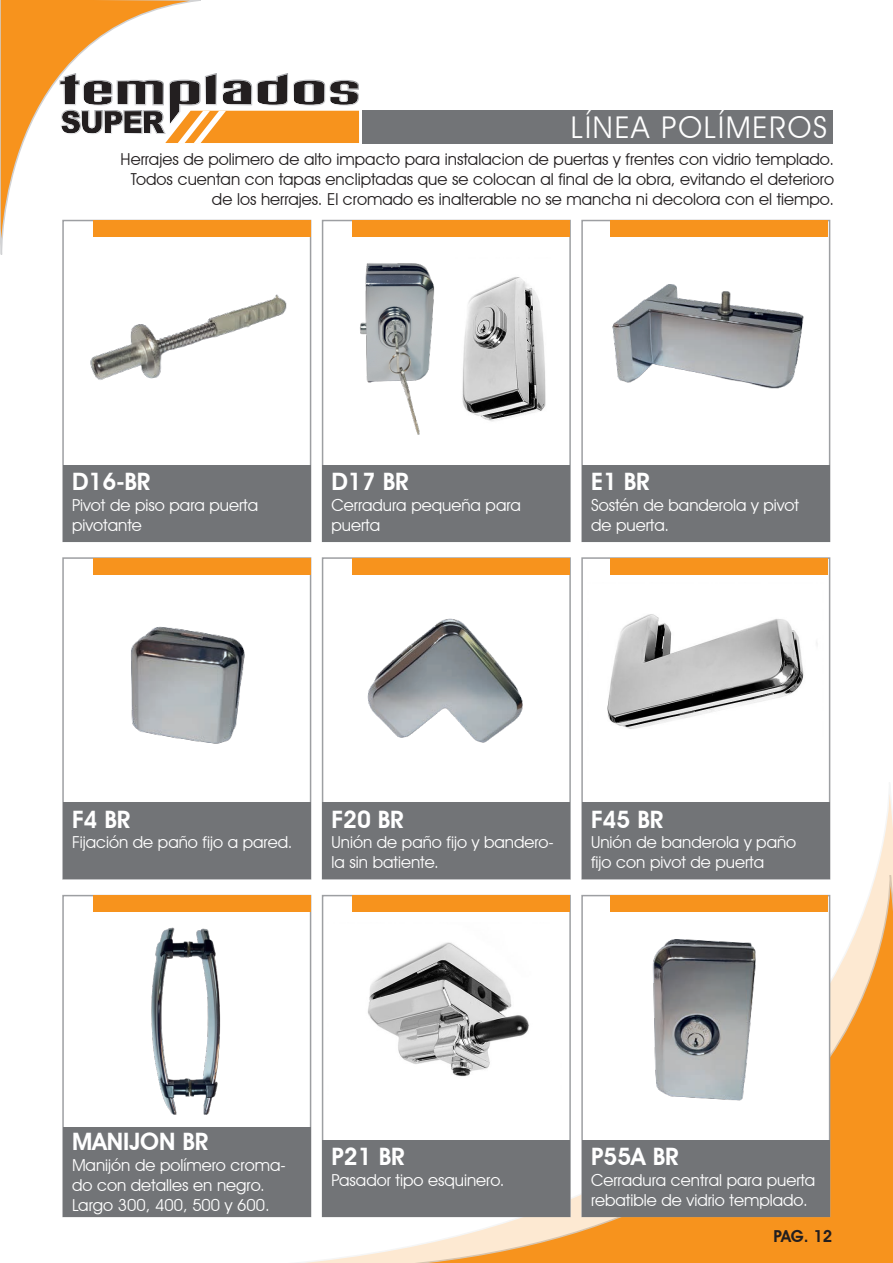
<style>
.page{position:relative;width:893px;height:1263px;background:#fff}
.page>*{position:absolute;margin:0;border:0;box-sizing:border-box;transform-origin:0 0}
.t1{font:30px "Avant Garde IT Cby BT";letter-spacing:.06em;color:#fff}
.t2{font:600 24px "Avant Garde IT Cby BT";color:#fff}
.t3{font:16.5px/19.8px "Avant Garde IT Cby BT";color:#fff}
.t4{font:16.5px/19.8px "Avant Garde IT Cby BT";color:#231f20;text-align:right}
.t5{font:600 16.5px "Avant Garde IT Cby BT";color:#231f20}
</style>
<div class="page">
<div style="left:322px;top:220px;width:249px;height:322px;background:#fff;border:2px solid #9d9fa2"></div>
<div style="left:581px;top:220px;width:249px;height:322px;background:#fff;border:2px solid #9d9fa2"></div>
<div style="left:352px;top:220px;width:218px;height:17px;background:#f7931d"></div>
<div style="left:323px;top:465px;width:247px;height:76px;background:#727477"></div>
<div style="left:582px;top:465px;width:248px;height:76px;background:#727477"></div>
<svg style="left:258px;top:782px;width:635px;height:481px"></svg>
<svg style="left:276px;top:73px;width:83px;height:70px"></svg>
<svg style="left:0;top:0;width:217px;height:309px"></svg>
<div style="left:363px;top:110px;width:469px;height:33px;background:#727477"></div>
<img style="left:63px;top:77px;width:248px;height:465px">
<img style="left:601px;top:143px;width:228px;height:399px">
<div style="left:322px;top:557px;width:249px;height:323px;background:#fff;border:2px solid #9d9fa2"></div>
<div style="left:581px;top:557px;width:249px;height:323px;background:#fff;border:2px solid #9d9fa2"></div>
<div style="left:93px;top:558px;width:218px;height:16px;background:#f7931d"></div>
<div style="left:352px;top:558px;width:218px;height:16px;background:#f7931d"></div>
<div style="left:610px;top:558px;width:218px;height:16px;background:#f7931d"></div>
<div style="left:63px;top:802px;width:248px;height:77px;background:#727477"></div>
<div style="left:323px;top:802px;width:247px;height:77px;background:#727477"></div>
<div style="left:582px;top:802px;width:248px;height:77px;background:#727477"></div>
<img style="left:62px;top:448px;width:244px;height:447px">
<img style="left:337px;top:541px;width:217px;height:354px">
<img style="left:607px;top:614px;width:210px;height:115px">
<div style="left:322px;top:895px;width:249px;height:322px;background:#fff;border:2px solid #9d9fa2"></div>
<div style="left:581px;top:895px;width:249px;height:322px;background:#fff;border:2px solid #9d9fa2"></div>
<div style="left:352px;top:896px;width:218px;height:16px;background:#f7931d"></div>
<div style="left:610px;top:896px;width:218px;height:16px;background:#f7931d"></div>
<div style="left:323px;top:1140px;width:247px;height:76px;background:#727477"></div>
<div style="left:582px;top:1140px;width:248px;height:76px;background:#727477"></div>
<div style="left:62px;top:895px;width:249px;height:322px;background:#fff;border:2px solid #9d9fa2"></div>
<div style="left:93px;top:896px;width:218px;height:16px;background:#f7931d"></div>
<div style="left:63px;top:1127px;width:248px;height:89px;background:#727477"></div>
<img style="left:115px;top:891px;width:128px;height:224px">
<img style="left:360px;top:263px;width:75px;height:172px">
<img style="left:462px;top:277px;width:84px;height:145px">
<img style="left:368px;top:942px;width:161px;height:135px">
<img style="left:652px;top:939px;width:104px;height:162px">
<h1 class="t1" style="left:571px;top:109px;width:258px">LÍNEA POLÍMEROS</h1>
<p class="t4" style="left:121px;top:150px;width:715px">Herrajes de polimero de alto impacto para instalacion de puertas y frentes con vidrio templado.<br>Todos cuentan con tapas encliptadas que se colocan al final de la obra, evitando el deterioro de los herrajes. El cromado es inalterable no se mancha ni decolora con el tiempo.</p>
<h2 class="t2" style="left:72px;top:467px;width:80px">D16-BR</h2>
<p class="t3" style="left:72px;top:495px;width:188px">Pivot de piso para puerta pivotante</p>
<h2 class="t2" style="left:332px;top:467px;width:79px">D17 BR</h2>
<p class="t3" style="left:332px;top:495px;width:191px">Cerradura pequeña para puerta</p>
<h2 class="t2" style="left:591px;top:467px;width:60px">E1 BR</h2>
<p class="t3" style="left:591px;top:495px;width:210px">Sostén de banderola y pivot de puerta.</p>
<h2 class="t2" style="left:72px;top:805px;width:60px">F4 BR</h2>
<p class="t3" style="left:72px;top:832px;width:222px">Fijación de paño fijo a pared.</p>
<h2 class="t2" style="left:332px;top:805px;width:74px">F20 BR</h2>
<p class="t3" style="left:332px;top:832px;width:224px">Unión de paño fijo y bandero&shy;la sin batiente.</p>
<h2 class="t2" style="left:591px;top:805px;width:74px">F45 BR</h2>
<p class="t3" style="left:591px;top:832px;width:207px">Unión de banderola y paño fijo con pivot de puerta</p>
<h2 class="t2" style="left:72px;top:1127px;width:138px">MANIJON BR</h2>
<p class="t3" style="left:72px;top:1155px;width:215px">Manijón de polímero croma-</p>
<p class="t3" style="left:72px;top:1175px;width:199px">do con detalles en negro.<br>Largo 300, 400, 500 y 600.</p>
<h2 class="t2" style="left:332px;top:1142px;width:75px">P21 BR</h2>
<p class="t3" style="left:332px;top:1170px;width:174px">Pasador tipo esquinero.</p>
<h2 class="t2" style="left:591px;top:1142px;width:89px">P55A BR</h2>
<p class="t3" style="left:591px;top:1170px;width:226px">Cerradura central para puerta rebatible de vidrio templado.</p>
<p class="t5" style="left:773px;top:1226px;width:61px">PAG. 12</p>
</div>
